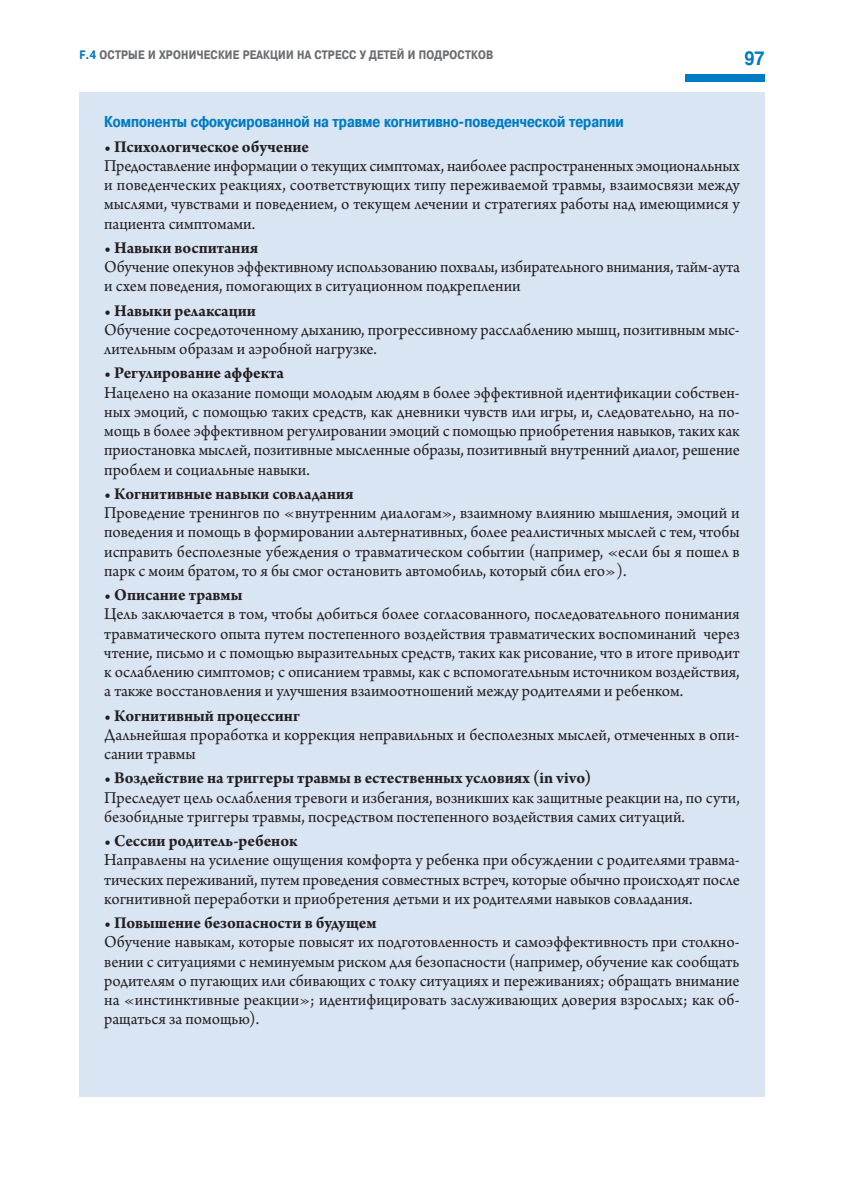
<style>
.page{position:relative;width:844px;height:1191px;background:#fff}
.page>*{position:absolute;margin:0;border:0;box-sizing:border-box;transform-origin:0 0}
.t1{font:700 19.25px "Pragmatica Cond C";color:#007cc2}
.List-1{font:17.5px/19.2px "Arno Pro";color:#231f20;text-align:justify}
.List-1-2{font:700 17.5px "Arno Pro";color:#231f20}
.Citata{font:700 15.75px "Pragmatica Cond C";color:#007cc2}
.t2{font:700 12.25px "Pragmatica Cond C";letter-spacing:.02em;color:#6c6d70}
.s1{color:#007cc2}
</style>
<div class="page">
<div style="left:685px;top:74px;width:79px;height:8px;background:#007cc2"></div>
<div style="left:79px;top:93px;width:685px;height:1003px;background:#dae5f4"></div>
<p class="t2" style="left:79px;top:48px;width:415px"><span class="s1">F.4</span> ОСТРЫЕ И ХРОНИЧЕСКИЕ РЕАКЦИИ НА СТРЕСС У ДЕТЕЙ И ПОДРОСТКОВ</p>
<p class="t1" style="left:744px;top:47px;width:22px">97</p>
<p class="Citata" style="left:104px;top:113px;width:521px">Компоненты сфокусированной на травме когнитивно-поведенческой терапии</p>
<p class="List-1-2" style="left:104px;top:136px;width:206px">• Психологическое обучение</p>
<p class="List-1" style="left:104px;top:157px;width:637px">Предоставление информации о текущих симптомах, наиболее распространенных эмоциональных и поведенческих реакциях, соответствующих типу переживаемой травмы, взаимосвязи между мыслями, чувствами и поведением, о текущем лечении и стратегиях работы над имеющимися у пациента симптомами.</p>
<p class="List-1-2" style="left:104px;top:237px;width:155px">• Навыки воспитания</p>
<p class="List-1" style="left:104px;top:258px;width:637px">Обучение опекунов эффективному использованию похвалы, избирательного внимания, тайм-аута и схем поведения, помогающих в ситуационном подкреплении</p>
<p class="List-1-2" style="left:104px;top:300px;width:153px">• Навыки релаксации</p>
<p class="List-1" style="left:104px;top:321px;width:636px">Обучение сосредоточенному дыханию, прогрессивному расслаблению мышц, позитивным мыс&shy;лительным образам и аэробной нагрузке.</p>
<p class="List-1-2" style="left:104px;top:363px;width:181px">• Регулирование аффекта</p>
<p class="List-1" style="left:104px;top:383px;width:637px">Нацелено на оказание помощи молодым людям в более эффективной идентификации собствен&shy;ных эмоций, с помощью таких средств, как дневники чувств или игры, и, следовательно, на по&shy;мощь в более эффективном регулировании эмоций с помощью приобретения навыков, таких как приостановка мыслей, позитивные мысленные образы, позитивный внутренний диалог, решение проблем и социальные навыки.</p>
<p class="List-1-2" style="left:104px;top:483px;width:251px">• Когнитивные навыки совладания</p>
<p class="List-1" style="left:104px;top:504px;width:637px">Проведение тренингов по «внутренним диалогам», взаимному влиянию мышления, эмоций и поведения и помощь в формировании альтернативных, более реалистичных мыслей с тем, чтобы исправить бесполезные убеждения о травматическом событии (например, «если бы я пошел в парк с моим братом, то я бы смог остановить автомобиль, который сбил его»).</p>
<p class="List-1-2" style="left:104px;top:584px;width:140px">• Описание травмы</p>
<p class="List-1" style="left:104px;top:605px;width:637px">Цель заключается в том, чтобы добиться более согласованного, последовательного понимания травматического опыта путем постепенного воздействия травматических воспоминаний через чтение, письмо и с помощью выразительных средств, таких как рисование, что в итоге приводит к ослаблению симптомов; с описанием травмы, как с вспомогательным источником воздействия, а также восстановления и улучшения взаимоотношений между родителями и ребенком.</p>
<p class="List-1-2" style="left:104px;top:705px;width:197px">• Когнитивный процессинг</p>
<p class="List-1" style="left:104px;top:726px;width:636px">Дальнейшая проработка и коррекция неправильных и бесполезных мыслей, отмеченных в опи&shy;сании травмы</p>
<p class="List-1-2" style="left:104px;top:768px;width:488px">• Воздействие на триггеры травмы в естественных условиях (in vivo)</p>
<p class="List-1" style="left:104px;top:788px;width:637px">Преследует цель ослабления тревоги и избегания, возникших как защитные реакции на, по сути, безобидные триггеры травмы, посредством постепенного воздействия самих ситуаций.</p>
<p class="List-1-2" style="left:104px;top:830px;width:195px">• Сессии родитель-ребенок</p>
<p class="List-1" style="left:104px;top:851px;width:637px">Направлены на усиление ощущения комфорта у ребенка при обсуждении с родителями травма&shy;тических переживаний, путем проведения совместных встреч, которые обычно происходят после когнитивной переработки и приобретения детьми и их родителями навыков совладания.</p>
<p class="List-1-2" style="left:104px;top:912px;width:274px">• Повышение безопасности в будущем</p>
<p class="List-1" style="left:104px;top:933px;width:637px">Обучение навыкам, которые повысят их подготовленность и самоэффективность при столкно&shy;вении с ситуациями с неминуемым риском для безопасности (например, обучение как сообщать родителям о пугающих или сбивающих с толку ситуациях и переживаниях; обращать внимание на «инстинктивные реакции»; идентифицировать заслуживающих доверия взрослых; как об&shy;ращаться за помощью).</p>
</div>
